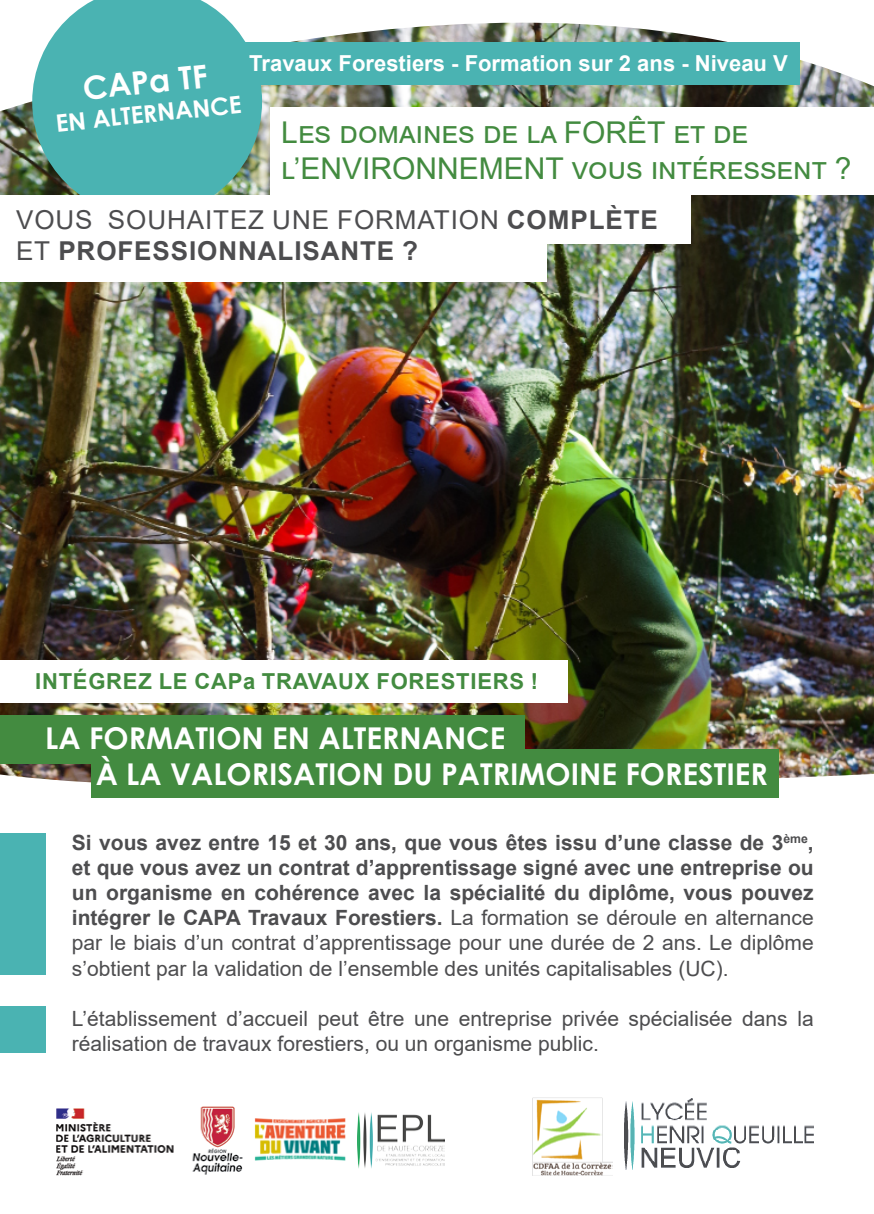
<style>
.page{position:relative;width:874px;height:1214px;background:#fff}
.page>*{position:absolute;margin:0;border:0;box-sizing:border-box;transform-origin:0 0}
.t1{font:700 30px/36px "Century Gothic";color:#fff}
.t2{font:30px/36px "Arial";color:#438b40}
.t3{font:700 26px "Arial";letter-spacing:.035em;color:#4d4d4f}
.t4{font:26px "Arial";letter-spacing:.035em;color:#4d4d4f}
.t5{font:700 24px "Century Gothic";color:#fff}
.t6{font:700 22px "Arial";color:#fff}
.t7{font:700 22px "Arial";letter-spacing:.035em;color:#438b40}
.t8{font:700 21px/25.2px "Arial";color:#4d4d4f;text-align:justify}
.t9{font:21px/25.2px "Arial";color:#4d4d4f}
.s1{font-weight:400}
</style>
<div class="page">
<img style="left:0;top:23px;width:873px;height:768px">
<div style="left:0;top:832px;width:46px;height:142px;background:#4ab3b2"></div>
<div style="left:0;top:1005px;width:46px;height:47px;background:#4ab3b2"></div>
<div style="left:91px;top:749px;width:687px;height:49px;background:#438b40"></div>
<div style="left:0;top:714px;width:523px;height:49px;background:#438b40"></div>
<svg style="left:32px;top:0;width:230px;height:195px;background:#5bb5b2"></svg>
<div style="left:231px;top:42px;width:568px;height:43px;background:#4ab3b2"></div>
<div style="left:270px;top:108px;width:603px;height:87px;background:#fff"></div>
<div style="left:0;top:238px;width:546px;height:43px;background:#fff"></div>
<div style="left:0;top:195px;width:690px;height:49px;background:#fff"></div>
<div style="left:0;top:660px;width:567px;height:43px;background:#fff"></div>
<img style="left:532px;top:1097px;width:80px;height:78px">
<img style="left:624px;top:1098px;width:189px;height:71px">
<img style="left:357px;top:1112px;width:87px;height:56px">
<img style="left:254px;top:1118px;width:92px;height:43px">
<img style="left:56px;top:1106px;width:187px;height:70px">
<div style="left:83px;top:64px;width:124px;height:36px;background:#4ab3b2"></div>
<p class="t6" style="left:249px;top:48px;width:539px">Travaux Forestiers - Formation sur 2 ans - Niveau V</p>
<p class="t5" style="left:54px;top:105px;width:57px;rotate:-6deg">EN ALTERNANCE</p>
<h1 class="t2" style="left:281px;top:114px;width:571px">Les domaines de la FORÊT et de l’ENVIRONNEMENT vous intéressent ?</h1>
<p class="t4" style="left:16px;top:202px;width:341px">Vous souhaitez une form</p>
<p class="t4" style="left:417px;top:202px;width:33px">ation</p>
<p class="t3" style="left:506px;top:201px;width:152px">coMplète</p>
<p class="t3" style="left:16px;top:233px;width:222px"><span class="s1">et</span> professionna</p>
<p class="t3" style="left:277px;top:233px;width:44px">lisant</p>
<p class="t3" style="left:377px;top:233px;width:42px">e ?</p>
<p class="t7" style="left:35px;top:665px;width:274px">intégrez le Capa trava</p>
<p class="t7" style="left:338px;top:665px;width:201px">ux forestiers !</p>
<h1 class="t1" style="left:96px;top:718px;width:673px;text-indent:-50px">LA FORMATION EN ALTERNANCE<br>À LA VALORISATION DU PATRIMOINE FORESTIER</h1>
<p class="t8" style="left:72px;top:829px;width:743px">Si vous avez entre 15 et 30 ans, que vous êtes issu d’une classe de 3<sup>ème</sup>, et que vous avez un contrat d’apprentissage signé avec une entreprise ou un organisme en cohérence avec la spécialité du diplôme, vous pouvez intégrer le CAPA Travaux Forestiers. <span class="s1">La formation se déroule en alternance par le biais d’un contrat d’apprentissage pour une durée de 2 ans. Le diplôme s’obtient par la validation de l’ensemble des unités capitalisables (UC).</span></p>
<p class="t9" style="left:72px;top:1005px;width:743px">L’établissement d’accueil peut être une entreprise privée spécialisée dans la réalisation de travaux forestiers, ou un organisme public.</p>
</div>
